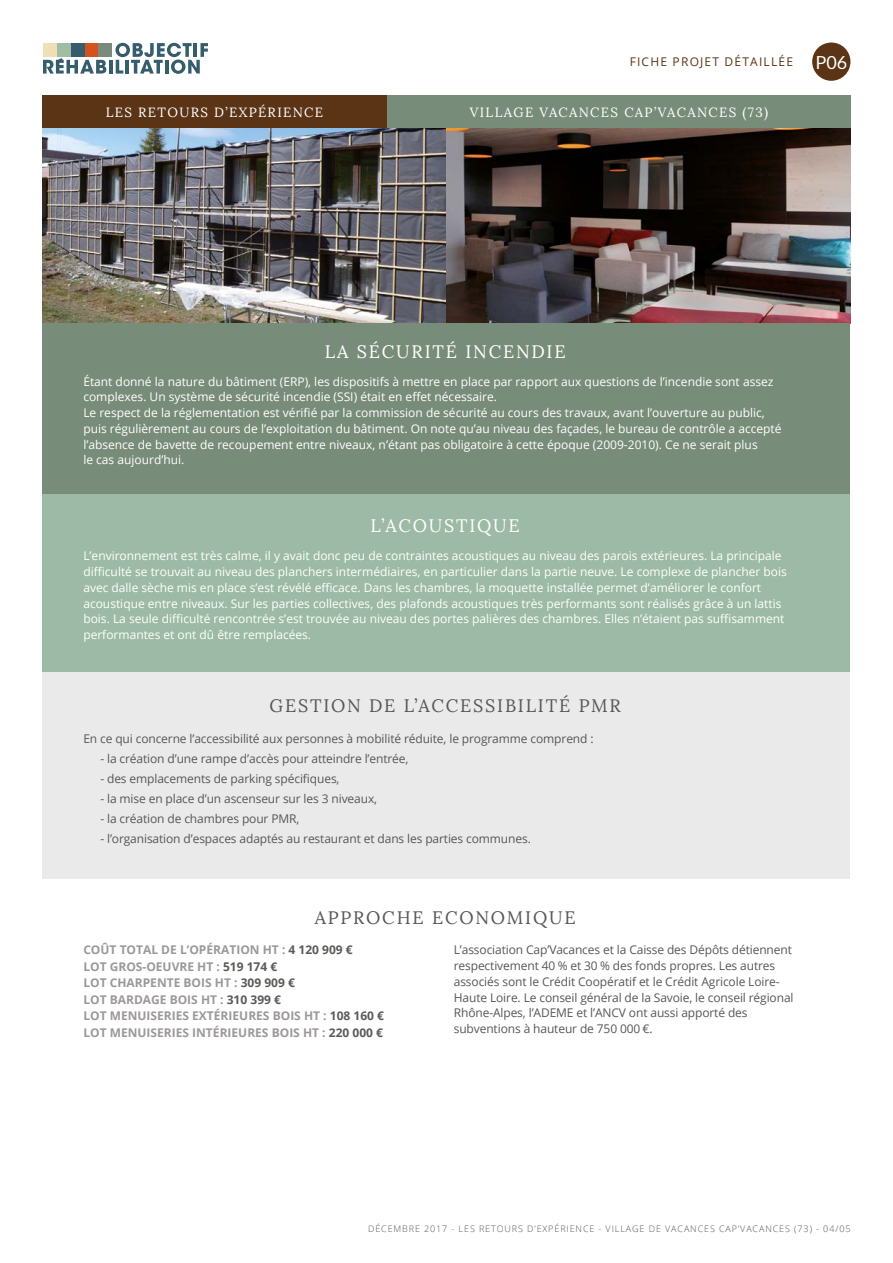
<style>
.page{position:relative;width:893px;height:1263px;background:#fff}
.page>*{position:absolute;margin:0;border:0;box-sizing:border-box;transform-origin:0 0}
.t1{font:18px "Lora";letter-spacing:.1em;color:#575756}
.t2{font:18px "Lora";letter-spacing:.1em;color:#fff}
.t3{font:13.35px "Lora";letter-spacing:.1em;color:#fff}
.t4{font:12px/15.8px "Open Sans";color:#fff}
.t5{font:12px/15.8px "Open Sans";letter-spacing:-.01em;color:#575756}
.t6{font:700 12px/16.5px "Open Sans";color:#9c9897}
.t7{font:12px "Open Sans";letter-spacing:.1em;color:#5b3416}
.t8{font:300 9px "Open Sans";letter-spacing:.1em;color:#575756}
.s1{font-family:"Lato";font-size:18px;color:#fff}
.s2{color:#5a5a58}
</style>
<div class="page">
<svg style="left:43px;top:58px;width:63px;height:16px"></svg>
<hr style="left:109px;top:60px;width:3px;height:14px;background:#355d6c">
<svg style="left:115px;top:43px;width:93px;height:31px"></svg>
<div style="left:43px;top:43px;width:14px;height:14px;background:#efdfb7"></div>
<div style="left:57px;top:43px;width:14px;height:14px;background:#a0bea4"></div>
<div style="left:71px;top:43px;width:14px;height:14px;background:#355d6c"></div>
<div style="left:85px;top:43px;width:14px;height:14px;background:#d3521e"></div>
<div style="left:99px;top:43px;width:13px;height:14px;background:#7c8a7e"></div>
<div style="left:812px;top:43px;width:38px;height:38px;background:#5b3416;border-radius:50%"></div>
<div style="left:43px;top:96px;width:344px;height:32px;background:#5b3416"></div>
<div style="left:387px;top:96px;width:464px;height:32px;background:#788c7a"></div>
<img style="left:43px;top:129px;width:807px;height:194px">
<div style="left:43px;top:492px;width:807px;height:182px;background:#9cbaa5"></div>
<div style="left:43px;top:323px;width:807px;height:170px;background:#788c7a"></div>
<div style="left:43px;top:672px;width:807px;height:206px;background:#eaeaea"></div>
<p class="t7" style="left:630px;top:53px;width:219px">FICHE PROJET DÉTAILLÉE <span class="s1">P06</span></p>
<p class="t3" style="left:106px;top:104px;width:219px">LES RETOURS D’EXPÉRIENCE</p>
<p class="t3" style="left:470px;top:104px;width:300px">VILLAGE VACANCES CAP’VACANCES (73)</p>
<h1 class="t2" style="left:325px;top:341px;width:242px">LA SÉCURITÉ INCENDIE</h1>
<p class="t4" style="left:83px;top:373px;width:700px">Étant donné la nature du bâtiment (ERP), les dispositifs à mettre en place par rapport aux questions de l’incendie sont assez complexes. Un système de sécurité incendie (SSI) était en effet nécessaire.<br>Le respect de la réglementation est vérifié par la commission de sécurité au cours des travaux, avant l’ouverture au public, puis régulièrement au cours de l’exploitation du bâtiment. On note qu’au niveau des façades, le bureau de contrôle a accepté l’absence de bavette de recoupement entre niveaux, n’étant pas obligatoire à cette époque (2009-2010). Ce ne serait plus<br>le cas aujourd’hui.</p>
<h1 class="t2" style="left:371px;top:514px;width:151px">L’ACOUSTIQUE</h1>
<p class="t4" style="left:83px;top:548px;width:705px">L’environnement est très calme, il y avait donc peu de contraintes acoustiques au niveau des parois extérieures. La principale difficulté se trouvait au niveau des planchers intermédiaires, en particulier dans la partie neuve. Le complexe de plancher bois avec dalle sèche mis en place s’est révélé efficace. Dans les chambres, la moquette installée permet d’améliorer le confort acoustique entre niveaux. Sur les parties collectives, des plafonds acoustiques très performants sont réalisés grâce à un lattis bois. La seule difficulté rencontrée s’est trouvée au niveau des portes palières des chambres. Elles n’étaient pas suffisamment performantes et ont dû être remplacées.</p>
<h1 class="t1" style="left:270px;top:694px;width:353px">GESTION DE L’ACCESSIBILITÉ PMR</h1>
<p class="t5" style="left:83px;top:731px;width:512px">En ce qui concerne l’accessibilité aux personnes à mobilité réduite, le programme comprend :</p>
<p class="t5" style="left:100px;top:751px;width:310px">- la création d’une rampe d’accès pour atteindre l’entrée,</p>
<p class="t5" style="left:100px;top:771px;width:241px">- des emplacements de parking spécifiques,</p>
<p class="t5" style="left:100px;top:791px;width:278px">- la mise en place d’un ascenseur sur les 3 niveaux,</p>
<p class="t5" style="left:100px;top:811px;width:201px">- la création de chambres pour PMR,</p>
<p class="t5" style="left:100px;top:831px;width:432px">- l’organisation d’espaces adaptés au restaurant et dans les parties communes.</p>
<h1 class="t1" style="left:315px;top:906px;width:262px">APPROCHE ECONOMIQUE</h1>
<p class="t6" style="left:83px;top:941px;width:302px">COÛT TOTAL DE L’OPÉRATION HT : <span class="s2">4 120 909 €<br></span>LOT GROS-OEUVRE HT : <span class="s2">519 174 €<br></span>LOT CHARPENTE BOIS HT : <span class="s2">309 909 €<br></span>LOT BARDAGE BOIS HT : <span class="s2">310 399 €<br></span>LOT MENUISERIES EXTÉRIEURES BOIS HT : <span class="s2">108 160 € </span>LOT MENUISERIES INTÉRIEURES BOIS HT : <span class="s2">220 000 €</span></p>
<p class="t5" style="left:454px;top:942px;width:341px">L’association Cap’Vacances et la Caisse des Dépôts détiennent respectivement 40 % et 30 % des fonds propres. Les autres associés sont le Crédit Coopératif et le Crédit Agricole Loire-Haute Loire. Le conseil général de la Savoie, le conseil régional Rhône-Alpes, l’ADEME et l’ANCV ont aussi apporté des subventions à hauteur de 750 000 €.</p>
<p class="t8" style="left:368px;top:1222px;width:484px">DÉCEMBRE 2017 - LES RETOURS D’EXPÉRIENCE - VILLAGE DE VACANCES CAP’VACANCES (73) - 04/05</p>
</div>
